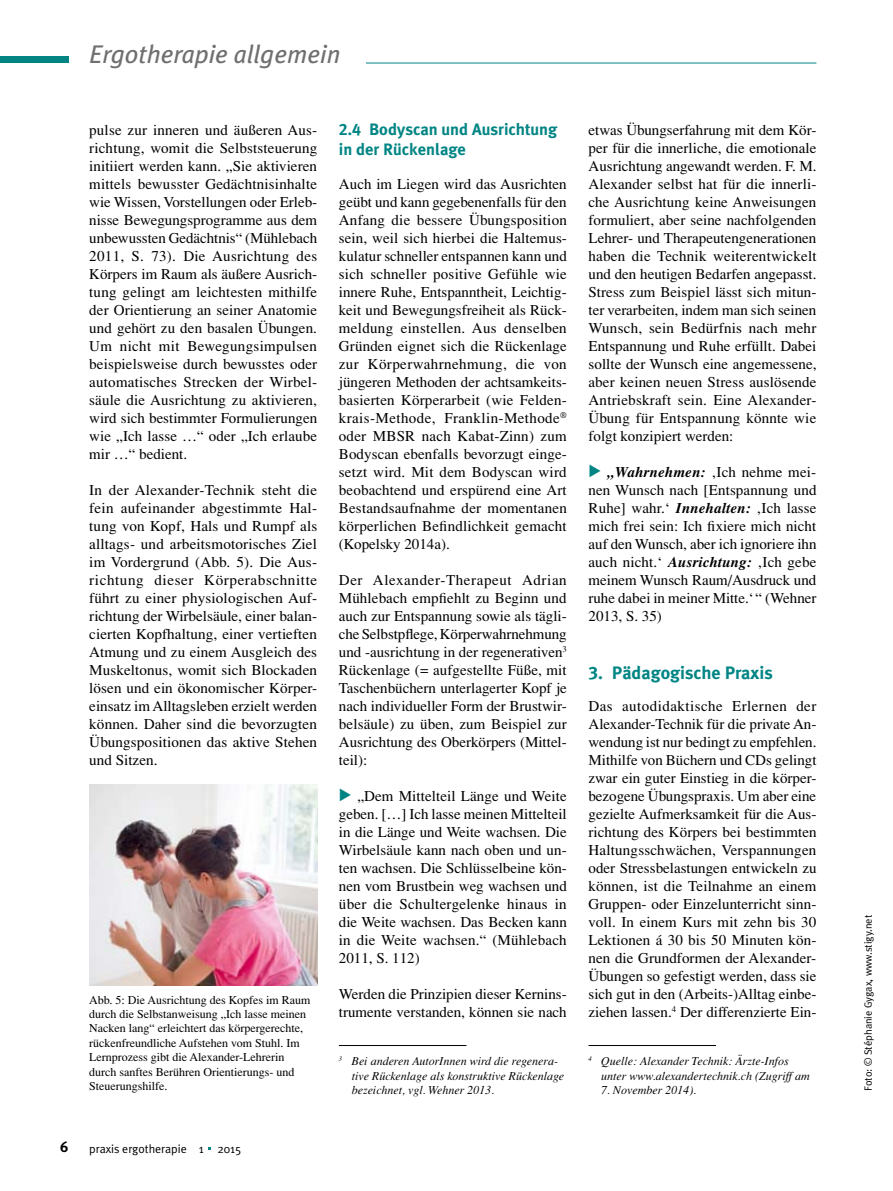
<style>
.page{position:relative;width:893px;height:1191px;background:#fff}
.page>*{position:absolute;margin:0;border:0;box-sizing:border-box;transform-origin:0 0}
.t1{font:italic 25.5px "Meta Plus";color:#6f6f6f}
.t2{font:700 18px "Meta Plus";color:#008584}
.t3{font:700 16.5px/19.8px "Meta Plus";color:#008584}
.t4{font:15px/18px "Times";color:#000;text-align:justify}
.t5{font:15px "Meta Plus Bold Caps";color:#000}
.t6{font:12px/14.4px "Times";color:#000}
.t7{font:italic 12px/14.4px "Times";color:#000}
.t8{font:12px "Meta Plus Normal";color:#000}
.t9{font:10.5px "Meta Plus Normal";color:#000}
.s1{font-family:"Meta Plus Bold Caps";font-weight:400}
.s2{font-family:"Lucida Grande";color:#008584}
.s3{font-weight:700;font-style:italic}
</style>
<div class="page">
<hr style="left:366px;top:63px;width:450px;height:1px;background:#008584">
<div style="left:0;top:57px;width:68px;height:6px;background:#008584"></div>
<hr style="left:339px;top:1045px;width:127px;height:1px;background:#000">
<hr style="left:588px;top:1045px;width:128px;height:1px;background:#000">
<img style="left:89px;top:784px;width:228px;height:201px">
<h1 class="t1" style="left:89px;top:39px;width:253px">Ergotherapie allgemein</h1>
<p class="t4" style="left:89px;top:121px;width:229px">pulse zur inneren und äußeren Aus&shy;richtung, womit die Selbststeuerung initiiert werden kann. „Sie aktivieren mittels bewusster Gedächtnisinhalte wie Wissen, Vorstellungen oder Erleb&shy;nisse Bewegungsprogramme aus dem unbewussten Gedächtnis“ (Mühlebach 2011, S. 73). Die Ausrichtung des Körpers im Raum als äußere Ausrich&shy;tung gelingt am leichtesten mithilfe der Orientierung an seiner Anatomie und gehört zu den basalen Übungen.<br>Um nicht mit Bewegungsimpulsen beispielsweise durch bewusstes oder automatisches Strecken der Wirbel&shy;säule die Ausrichtung zu aktivieren, wird sich bestimmter Formulierungen wie „Ich lasse …“ oder „Ich erlaube mir …“ bedient.</p>
<p class="t4" style="left:89px;top:481px;width:230px">In der Alexander-Technik steht die fein aufeinander abgestimmte Hal&shy;tung von Kopf, Hals und Rumpf als alltags- und arbeitsmotorisches Ziel im Vordergrund (Abb. 5). Die Aus&shy;richtung dieser Körperabschnitte führt zu einer physiologischen Auf&shy;richtung der Wirbelsäule, einer balan&shy;cierten Kopfhaltung, einer vertieften Atmung und zu einem Ausgleich des Muskeltonus, womit sich Blockaden lösen und ein ökonomischer Körper&shy;einsatz im Alltagsleben erzielt werden können. Daher sind die bevorzugten Übungspositionen das aktive Stehen und Sitzen.</p>
<p class="t6" style="left:89px;top:992px;width:223px">Abb. 5: Die Ausrichtung des Kopfes im Raum durch die Selbstanweisung „Ich lasse meinen Nacken lang“ erleichtert das körpergerechte, rückenfreundliche Aufstehen vom Stuhl. Im Lernprozess gibt die Alexander-Lehrerin durch sanftes Berühren Orientierungs- und Steuerungshilfe.</p>
<p class="t5" style="left:60px;top:1138px;width:10px">6</p>
<p class="t8" style="left:89px;top:1141px;width:154px">praxis ergotherapie 1 2015</p>
<p class="t3" style="left:339px;top:119px;width:220px"><span class="s1">2.4</span> Bodyscan und Ausrichtung in der Rückenlage</p>
<p class="t4" style="left:339px;top:175px;width:230px">Auch im Liegen wird das Ausrichten geübt und kann gegebenenfalls für den Anfang die bessere Übungsposition sein, weil sich hierbei die Haltemus&shy;kulatur schneller entspannen kann und sich schneller positive Gefühle wie innere Ruhe, Entspanntheit, Leichtig&shy;keit und Bewegungsfreiheit als Rück&shy;meldung einstellen. Aus denselben Gründen eignet sich die Rückenlage zur Körperwahrnehmung, die von jüngeren Methoden der achtsamkeits&shy;basierten Körperarbeit (wie Felden&shy;krais-Methode, Franklin-Methode<sup>® </sup>oder MBSR nach Kabat-Zinn) zum Bodyscan ebenfalls bevorzugt einge&shy;setzt wird. Mit dem Bodyscan wird beobachtend und erspürend eine Art Bestandsaufnahme der momentanen körperlichen Befindlichkeit gemacht (Kopelsky 2014a).</p>
<p class="t4" style="left:339px;top:571px;width:229px">Der Alexander-Therapeut Adrian Mühlebach empfiehlt zu Beginn und auch zur Entspannung sowie als tägli&shy;che Selbstpflege, Körperwahrnehmung und -ausrichtung in der regenerativen<sup>3<br></sup>Rückenlage (= aufgestellte Füße, mit Taschenbüchern unterlagerter Kopf je nach individueller Form der Brustwir&shy;belsäule) zu üben, zum Beispiel zur Ausrichtung des Oberkörpers (Mittel&shy;teil):</p>
<p class="t4" style="left:339px;top:787px;width:230px"><span class="s2">▶</span> „Dem Mittelteil Länge und Weite geben. […] Ich lasse meinen Mittelteil in die Länge und Weite wachsen. Die Wirbelsäule kann nach oben und un&shy;ten wachsen. Die Schlüsselbeine kön&shy;nen vom Brustbein weg wachsen und über die Schultergelenke hinaus in die Weite wachsen. Das Becken kann in die Weite wachsen.“ (Mühlebach 2011, S. 112)</p>
<p class="t4" style="left:339px;top:985px;width:229px">Werden die Prinzipien dieser Kernins&shy;trumente verstanden, können sie nach</p>
<p class="t7" style="left:352px;top:1053px;width:214px;text-indent:-13px"><sup>3</sup> Bei anderen AutorInnen wird die regenera&shy;tive Rückenlage als konstruktive Rückenlage bezeichnet, vgl. Wehner 2013.</p>
<p class="t4" style="left:588px;top:121px;width:230px">etwas Übungserfahrung mit dem Kör&shy;per für die innerliche, die emotionale Ausrichtung angewandt werden. F. M.<br>Alexander selbst hat für die innerli&shy;che Ausrichtung keine Anweisungen formuliert, aber seine nachfolgenden Lehrer- und Therapeutengenerationen haben die Technik weiterentwickelt und den heutigen Bedarfen angepasst.<br>Stress zum Beispiel lässt sich mitun&shy;ter verarbeiten, indem man sich seinen Wunsch, sein Bedürfnis nach mehr Entspannung und Ruhe erfüllt. Dabei sollte der Wunsch eine angemessene, aber keinen neuen Stress auslösende Antriebskraft sein. Eine Alexander-Übung für Entspannung könnte wie folgt konzipiert werden:</p>
<p class="t4" style="left:588px;top:463px;width:230px"><span class="s2">▶</span> <span class="s3">„Wahrnehmen:</span> ‚Ich nehme mei&shy;nen Wunsch nach [Entspannung und Ruhe] wahr.‘ <span class="s3">Innehalten:</span> ‚Ich lasse mich frei sein: Ich fixiere mich nicht auf den Wunsch, aber ich ignoriere ihn auch nicht.‘ <span class="s3">Ausrichtung:</span> ‚Ich gebe meinem Wunsch Raum/Ausdruck und ruhe dabei in meiner Mitte.‘ “ (Wehner 2013, S. 35)</p>
<p class="t2" style="left:588px;top:662px;width:186px"><span class="s1">3.</span> Pädagogische Praxis</p>
<p class="t4" style="left:588px;top:697px;width:230px">Das autodidaktische Erlernen der Alexander-Technik für die private An&shy;wendung ist nur bedingt zu empfehlen.<br>Mithilfe von Büchern und CDs gelingt zwar ein guter Einstieg in die körper&shy;bezogene Übungspraxis. Um aber eine gezielte Aufmerksamkeit für die Aus&shy;richtung des Körpers bei bestimmten Haltungsschwächen, Verspannungen oder Stressbelastungen entwickeln zu können, ist die Teilnahme an einem Gruppen- oder Einzelunterricht sinn&shy;voll. In einem Kurs mit zehn bis 30<br>Lektionen á 30 bis 50 Minuten kön&shy;nen die Grundformen der Alexander-Übungen so gefestigt werden, dass sie sich gut in den (Arbeits-)Alltag einbe&shy;ziehen lassen.<sup>4</sup> Der differenzierte Ein-</p>
<p class="t7" style="left:601px;top:1053px;width:210px;text-indent:-13px"><sup>4</sup> Quelle: Alexander Technik: Ärzte-Infos unter www.alexandertechnik.ch (Zugriff am</p>
<p class="t7" style="left:601px;top:1082px;width:97px">7. November 2014).</p>
<p class="t9" style="left:862px;top:1090px;width:177px;rotate:-90deg">Foto: © Stéphanie Gygax, www.stigy.net</p>
</div>
